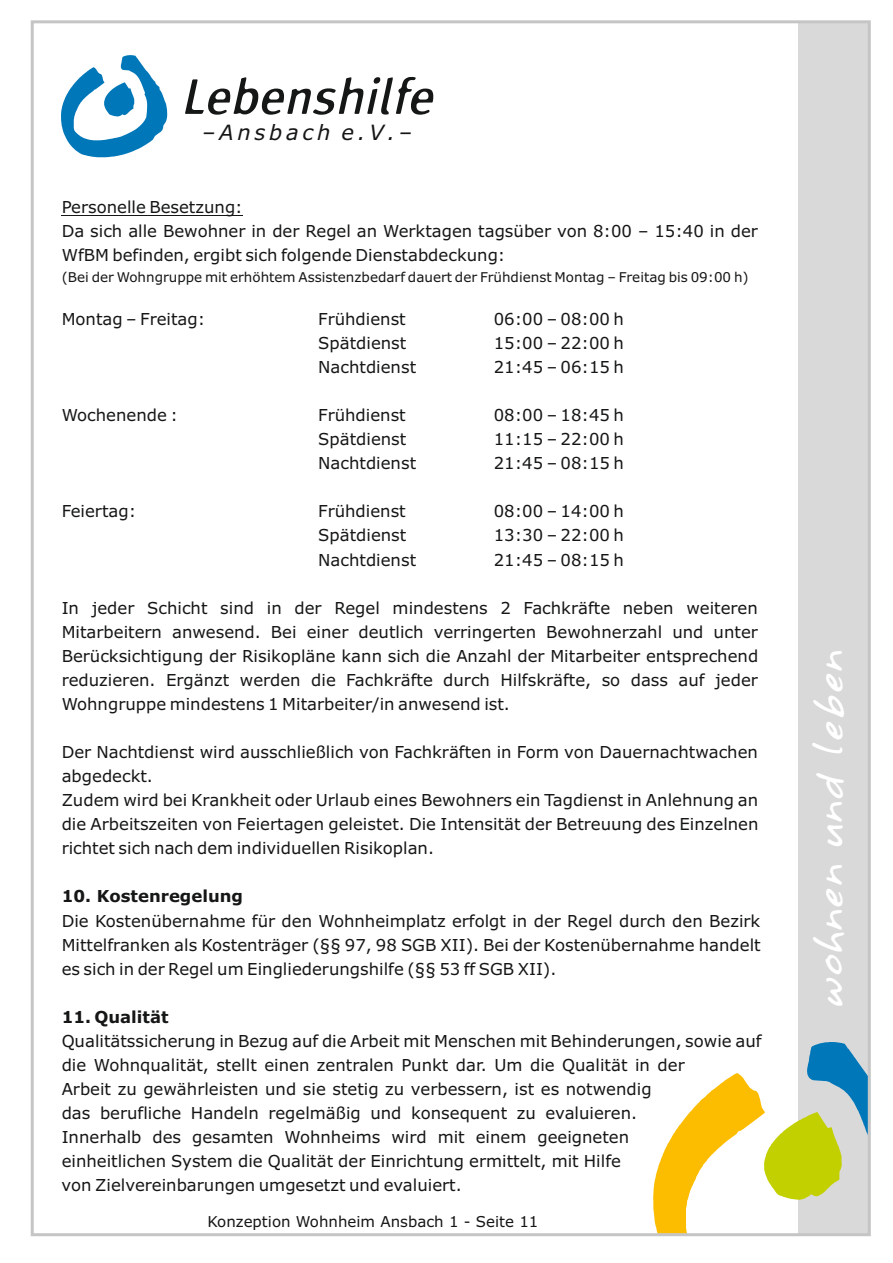
<style>
.page{position:relative;width:893px;height:1263px;background:#fff}
.page>*{position:absolute;margin:0;border:0;box-sizing:border-box;transform-origin:0 0}
.t1{font:36px "Annifont";color:#fff}
.t2{font:italic 21.15px "Verdana";letter-spacing:.175em;color:#151616}
.t3{font:16.5px/24px "Verdana";color:#151616}
.t4{font:700 16.5px "Verdana";color:#151616}
.t5{font:15px "Verdana";color:#151616}
.t6{font:13.5px "Verdana";color:#151616}
</style>
<div class="page">
<div style="left:798px;top:21px;width:71px;height:1214px;background:#d9d9da"></div>
<svg style="left:653px;top:1042px;width:214px;height:190px"></svg>
<hr style="left:62px;top:215px;width:181px;height:1px;background:#151616">
<svg style="left:61px;top:55px;width:106px;height:102px"></svg>
<svg style="left:185px;top:77px;width:248px;height:38px"></svg>
<p class="t2" style="left:202px;top:124px;width:212px">–Ansbach e.V.–</p>
<p class="t3" style="left:62px;top:197px;width:698px">Personelle Besetzung:<br>Da sich alle Bewohner in der Regel an Werktagen tagsüber von 8:00 – 15:40 in der<br>WfBM befinden, ergibt sich folgende Dienstabdeckung:</p>
<p class="t6" style="left:62px;top:272px;width:688px">(Bei der Wohngruppe mit erhöhtem Assistenzbedarf dauert der Frühdienst Montag – Freitag bis 09:00 h)</p>
<p class="t3" style="left:62px;top:308px;width:145px">Montag – Freitag:</p>
<p class="t3" style="left:318px;top:308px;width:89px">Frühdienst</p>
<p class="t3" style="left:494px;top:308px;width:132px">06:00 – 08:00 h</p>
<p class="t3" style="left:318px;top:332px;width:90px">Spätdienst</p>
<p class="t3" style="left:494px;top:332px;width:132px">15:00 – 22:00 h</p>
<p class="t3" style="left:318px;top:356px;width:99px">Nachtdienst</p>
<p class="t3" style="left:494px;top:356px;width:132px">21:45 – 06:15 h</p>
<p class="t3" style="left:62px;top:405px;width:118px">Wochenende :</p>
<p class="t3" style="left:318px;top:405px;width:89px">Frühdienst</p>
<p class="t3" style="left:494px;top:405px;width:132px">08:00 – 18:45 h</p>
<p class="t3" style="left:318px;top:429px;width:90px">Spätdienst</p>
<p class="t3" style="left:494px;top:429px;width:132px">11:15 – 22:00 h</p>
<p class="t3" style="left:318px;top:453px;width:99px">Nachtdienst</p>
<p class="t3" style="left:494px;top:453px;width:132px">21:45 – 08:15 h</p>
<p class="t3" style="left:62px;top:501px;width:76px">Feiertag:</p>
<p class="t3" style="left:318px;top:501px;width:89px">Frühdienst</p>
<p class="t3" style="left:494px;top:501px;width:132px">08:00 – 14:00 h</p>
<p class="t3" style="left:318px;top:525px;width:90px">Spätdienst</p>
<p class="t3" style="left:494px;top:525px;width:132px">13:30 – 22:00 h</p>
<p class="t3" style="left:318px;top:549px;width:99px">Nachtdienst</p>
<p class="t3" style="left:494px;top:549px;width:132px">21:45 – 08:15 h</p>
<p class="t3" style="left:62px;top:597px;width:698px;text-align:justify">In jeder Schicht sind in der Regel mindestens 2 Fachkräfte neben weiteren Mitarbeitern anwesend. Bei einer deutlich verringerten Bewohnerzahl und unter Berücksichtigung der Risikopläne kann sich die Anzahl der Mitarbeiter entsprechend reduzieren. Ergänzt werden die Fachkräfte durch Hilfskräfte, so dass auf jeder Wohngruppe mindestens 1 Mitarbeiter/in anwesend ist.</p>
<p class="t3" style="left:62px;top:741px;width:698px">Der Nachtdienst wird ausschließlich von Fachkräften in Form von Dauernachtwachen abgedeckt.<br>Zudem wird bei Krankheit oder Urlaub eines Bewohners ein Tagdienst in Anlehnung an die Arbeitszeiten von Feiertagen geleistet. Die Intensität der Betreuung des Einzelnen richtet sich nach dem individuellen Risikoplan.</p>
<p class="t4" style="left:62px;top:890px;width:183px">10. Kostenregelung</p>
<p class="t3" style="left:62px;top:910px;width:701px;text-align:justify">Die Kostenübernahme für den Wohnheimplatz erfolgt in der Regel durch den Bezirk Mittelfranken als Kostenträger (§§ 97, 98 SGB XII). Bei der Kostenübernahme handelt es sich in der Regel um Eingliederungshilfe (§§ 53 ff SGB XII).</p>
<p class="t4" style="left:62px;top:1010px;width:108px">11. Qualität</p>
<p class="t3" style="left:62px;top:1030px;width:701px">Qualitätssicherung in Bezug auf die Arbeit mit Menschen mit Behinderungen, sowie auf die Wohnqualität, stellt einen zentralen Punkt dar. Um die Qualität in der<br>Arbeit zu gewährleisten und sie stetig zu verbessern, ist es notwendig<br>das berufliche Handeln regelmäßig und konsequent zu evaluieren.<br>Innerhalb des gesamten Wohnheims wird mit einem geeigneten<br>einheitlichen System die Qualität der Einrichtung ermittelt, mit Hilfe<br>von Zielvereinbarungen umgesetzt und evaluiert.</p>
<p class="t5" style="left:207px;top:1215px;width:332px">Konzeption Wohnheim Ansbach 1 - Seite 11</p>
<h1 class="t1" style="left:798px;top:1008px;width:360px;rotate:-90deg">wohnen und leben</h1>
</div>
